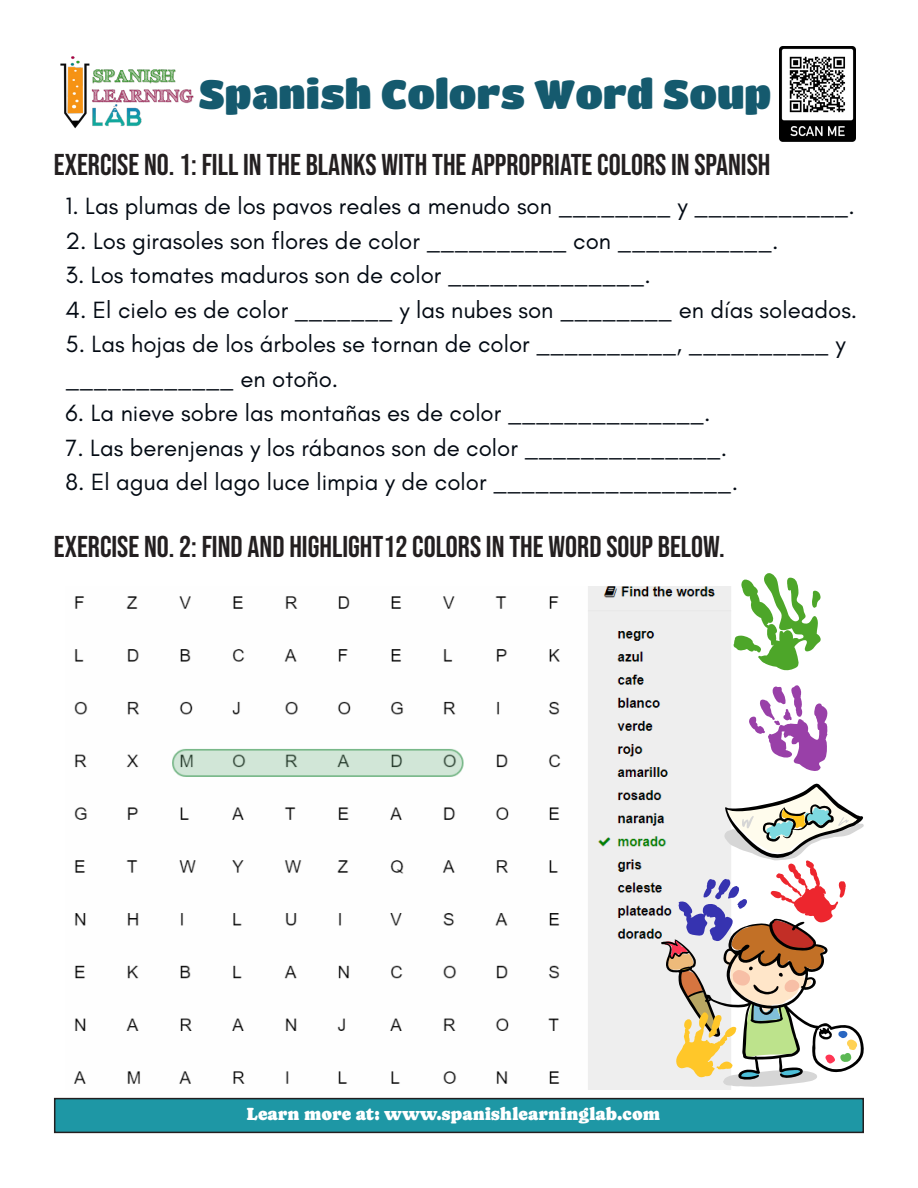
<style>
.page{position:relative;width:918px;height:1188px;background:#fff}
.page>*{position:absolute;margin:0;border:0;box-sizing:border-box;transform-origin:0 0}
.t1{font:40.5px "Titan One";color:#155a6e}
.t2{font:30px "Bebas Neue";color:#231f20}
.t3{font:24px/34.5px "Glacial Indifference";color:#030a13}
.t4{font:18px "Caprasimo";color:#fff}
</style>
<div class="page">
<img style="left:780px;top:47px;width:76px;height:95px">
<img style="left:60px;top:56px;width:134px;height:73px">
<img style="left:74px;top:587px;width:657px;height:502px">
<svg style="left:733px;top:573px;width:88px;height:98px"></svg>
<svg style="left:749px;top:685px;width:79px;height:86px"></svg>
<svg style="left:661px;top:783px;width:203px;height:304px"></svg>
<div style="left:55px;top:1099px;width:808px;height:33px;background:#1e97a5"></div>
<div style="left:54px;top:1098px;width:810px;height:35px;border:2px solid #231f20"></div>
<p class="t1" style="left:198px;top:70px;width:575px">Spanish Colors Word Soup</p>
<p class="t2" style="left:54px;top:148px;width:718px">EXERCISE NO. 1: FILL IN THE BLANKS WITH THE APPROPRIATE COLORS IN SPANISH</p>
<p class="t3" style="left:66px;top:189px;width:791px">1. Las plumas de los pavos reales a menudo son ________ y ___________.</p>
<p class="t3" style="left:66px;top:224px;width:714px">2. Los girasoles son flores de color __________ con ___________.</p>
<p class="t3" style="left:66px;top:258px;width:587px">3. Los tomates maduros son de color ______________.</p>
<p class="t3" style="left:66px;top:293px;width:793px">4. El cielo es de color _______ y las nubes son ________ en días soleados.</p>
<p class="t3" style="left:66px;top:327px;width:782px">5. Las hojas de los árboles se tornan de color __________, __________ y ____________ en otoño.</p>
<p class="t3" style="left:66px;top:396px;width:647px">6. La nieve sobre las montañas es de color ______________.</p>
<p class="t3" style="left:66px;top:431px;width:663px">7. Las berenjenas y los rábanos son de color ______________.</p>
<p class="t3" style="left:66px;top:465px;width:674px">8. El agua del lago luce limpia y de color _________________.</p>
<p class="t2" style="left:54px;top:530px;width:672px">EXERCISE NO. 2: FIND AND HIGHLIGHT12 COLORS IN THE WORD SOUP BELOW.</p>
<p class="t4" style="left:247px;top:1103px;width:415px">Learn more at: www.spanishlearninglab.com</p>
</div>
